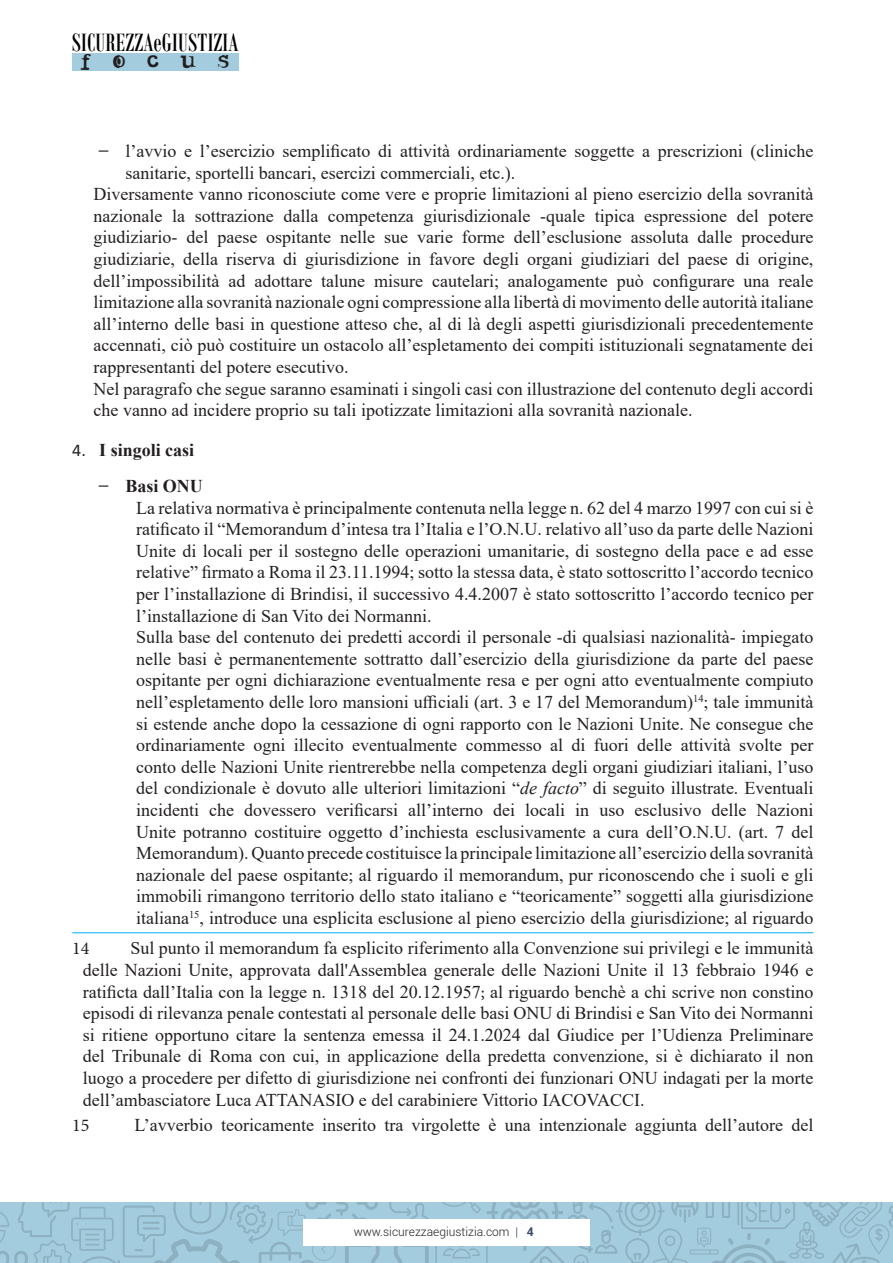
<style>
.page{position:relative;width:893px;height:1263px;background:#fff}
.page>*{position:absolute;margin:0;border:0;box-sizing:border-box;transform-origin:0 0}
.t1{font:27px "Bodoni MT Condensed";letter-spacing:.01em;color:#000}
.t2{font:18px/21.6px "Times New Roman";color:#231f20;text-align:justify}
.t3{font:700 18px "Times New Roman";color:#231f20}
.t4{font:18px "Noir Filled";letter-spacing:1.13em;color:#231f20}
.t5{font:18px "Minion Pro";color:#231f20}
.t6{font:300 12px "Roboto";color:#231f20}
.s1{font-weight:700}
.s2{font-family:"Calibri";font-weight:400}
.s3{font-style:italic}
.s4{font-family:"Minion Pro"}
.s5{color:#364966}
.s6{font-weight:700;color:#364966}
</style>
<div class="page">
<svg style="left:0;top:1202px;width:893px;height:61px;fill:#a4ccdf"></svg>
<div style="left:303px;top:1219px;width:287px;height:26px;background:#fff"></div>
<div style="left:72px;top:53px;width:167px;height:18px;background:#a4ccdf"></div>
<hr style="left:72px;top:932px;width:741px;height:1px;background:#00aeef">
<h1 class="t1" style="left:72px;top:26px;width:168px">SICUREZZAeGIUSTIZIA</h1>
<p class="t4" style="left:80px;top:48px;width:151px">FOCUS</p>
<p class="t2" style="left:125px;top:140px;width:689px;text-indent:-27px"><span class="s1">−</span> l’avvio e l’esercizio semplificato di attività ordinariamente soggette a prescrizioni (cliniche sanitarie, sportelli bancari, esercizi commerciali, etc.).</p>
<p class="t2" style="left:94px;top:183px;width:721px">Diversamente vanno riconosciute come vere e proprie limitazioni al pieno esercizio della sovranità nazionale la sottrazione dalla competenza giurisdizionale -quale tipica espressione del potere giudiziario- del paese ospitante nelle sue varie forme dell’esclusione assoluta dalle procedure giudiziarie, della riserva di giurisdizione in favore degli organi giudiziari del paese di origine, dell’impossibilità ad adottare talune misure cautelari; analogamente può configurare una reale limitazione alla sovranità nazionale ogni compressione alla libertà di movimento delle autorità italiane all’interno delle basi in questione atteso che, al di là degli aspetti giurisdizionali precedentemente accennati, ciò può costituire un ostacolo all’espletamento dei compiti istituzionali segnatamente dei rappresentanti del potere esecutivo.</p>
<p class="t2" style="left:94px;top:377px;width:721px">Nel paragrafo che segue saranno esaminati i singoli casi con illustrazione del contenuto degli accordi che vanno ad incidere proprio su tali ipotizzate limitazioni alla sovranità nazionale.</p>
<p class="t3" style="left:72px;top:437px;width:124px"><span class="s2">4.</span> I singoli casi</p>
<p class="t3" style="left:98px;top:473px;width:106px">− Basi ONU</p>
<p class="t2" style="left:136px;top:496px;width:679px">La relativa normativa è principalmente contenuta nella legge n. 62 del 4 marzo 1997 con cui si è ratificato il “Memorandum d’intesa tra l’Italia e l’O.N.U. relativo all’uso da parte delle Nazioni Unite di locali per il sostegno delle operazioni umanitarie, di sostegno della pace e ad esse relative” firmato a Roma il 23.11.1994; sotto la stessa data, è stato sottoscritto l’accordo tecnico per l’installazione di Brindisi, il successivo 4.4.2007 è stato sottoscritto l’accordo tecnico per l’installazione di San Vito dei Normanni.</p>
<p class="t2" style="left:136px;top:626px;width:679px">Sulla base del contenuto dei predetti accordi il personale -di qualsiasi nazionalità- impiegato nelle basi è permanentemente sottratto dall’esercizio della giurisdizione da parte del paese ospitante per ogni dichiarazione eventualmente resa e per ogni atto eventualmente compiuto nell’espletamento delle loro mansioni ufficiali (art. 3 e 17 del Memorandum)<sup>14</sup>; tale immunità si estende anche dopo la cessazione di ogni rapporto con le Nazioni Unite. Ne consegue che ordinariamente ogni illecito eventualmente commesso al di fuori delle attività svolte per conto delle Nazioni Unite rientrerebbe nella competenza degli organi giudiziari italiani, l’uso del condizionale è dovuto alle ulteriori limitazioni “<span class="s3">de facto</span>” di seguito illustrate. Eventuali incidenti che dovessero verificarsi all’interno dei locali in uso esclusivo delle Nazioni Unite potranno costituire oggetto d’inchiesta esclusivamente a cura dell’O.N.U. (art. 7 del Memorandum). Quanto precede costituisce la principale limitazione all’esercizio della sovranità nazionale del paese ospitante; al riguardo il memorandum, pur riconoscendo che i suoli e gli immobili rimangono territorio dello stato italiano e “teoricamente” soggetti alla giurisdizione italiana<sup>15</sup>, introduce una esplicita esclusione al pieno esercizio della giurisdizione; al riguardo</p>
<p class="t5" style="left:72px;top:938px;width:19px">14</p>
<p class="t2" style="left:83px;top:937px;width:732px;text-indent:47px">Sul punto il memorandum fa esplicito riferimento alla Convenzione sui privilegi e le immunità delle Nazioni Unite, approvata dall'Assemblea generale delle Nazioni Unite il 13 febbraio 1946 e ratificta dall’Italia con la legge n. 1318 del 20.12.1957<span class="s4">;</span> al riguardo benchè a chi scrive non constino episodi di rilevanza penale contestati al personale delle basi ONU di Brindisi e San Vito dei Normanni si ritiene opportuno citare la sentenza emessa il 24.1.2024 dal Giudice per l’Udienza Preliminare del Tribunale di Roma con cui, in applicazione della predetta convenzione, si è dichiarato il non luogo a procedere per difetto di giurisdizione nei confronti dei funzionari ONU indagati per la morte dell’ambasciatore Luca ATTANASIO e del carabiniere Vittorio IACOVACCI.</p>
<p class="t5" style="left:72px;top:1115px;width:19px">15</p>
<p class="t2" style="left:134px;top:1114px;width:680px">L’avverbio teoricamente inserito tra virgolette è una intenzionale aggiunta dell’autore del</p>
<p class="t6" style="left:354px;top:1223px;width:181px">www.sicurezzaegiustizia.com <span class="s5">|</span> <span class="s6">4</span></p>
</div>
